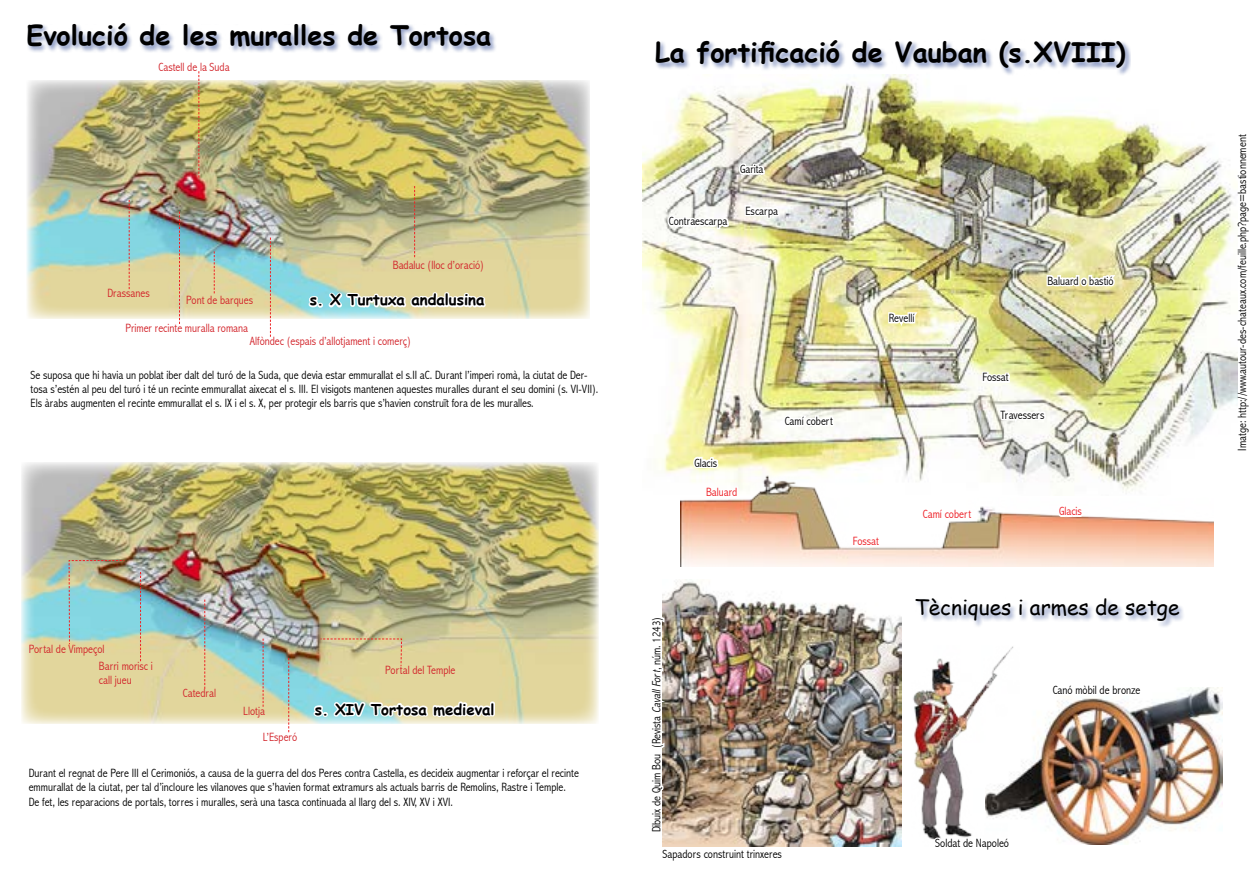
<style>
.page{position:relative;width:1259px;height:893px;background:#fff}
.page>*{position:absolute;margin:0;border:0;box-sizing:border-box;transform-origin:0 0}
.t1{font:700 27px "Comic Sans MS";color:#000}
.t2{font:21px "Comic Sans MS";color:#000}
.t3{font:700 15px "Comic Sans MS";color:#000}
.t4{font:300 condensed 12px/14.4px "Abadi";color:#000}
.t5{font:300 condensed 12px/14.4px "Abadi";color:#d2232a}
.t6{font:300 condensed 12px "Abadi";color:#ed1d24}
.s1{font-style:italic}
</style>
<div class="page">
<div style="left:27px;top:24px;width:470px;height:29px;background:#25408f;opacity:.5"></div>
<img style="left:27px;top:81px;width:562px;height:238px">
<img style="left:21px;top:462px;width:577px;height:262px">
<svg style="left:307px;top:289px;width:181px;height:21px"></svg>
<svg style="left:312px;top:693px;width:184px;height:31px"></svg>
<svg style="left:129px;top:200px;width:1px;height:89px"></svg>
<svg style="left:214px;top:251px;width:1px;height:42px"></svg>
<svg style="left:198px;top:71px;width:1px;height:107px"></svg>
<svg style="left:179px;top:212px;width:1px;height:112px"></svg>
<svg style="left:270px;top:238px;width:1px;height:99px"></svg>
<svg style="left:414px;top:186px;width:1px;height:71px"></svg>
<svg style="left:140px;top:572px;width:1px;height:89px"></svg>
<svg style="left:204px;top:600px;width:1px;height:89px"></svg>
<svg style="left:288px;top:658px;width:1px;height:74px"></svg>
<svg style="left:263px;top:639px;width:1px;height:68px"></svg>
<img style="left:68px;top:560px;width:57px;height:85px">
<svg style="left:320px;top:638px;width:82px;height:29px;background:#d7c894"></svg>
<img style="left:642px;top:75px;width:595px;height:400px">
<div style="left:655px;top:39px;width:476px;height:36px;background:#25408f;opacity:.5"></div>
<img style="left:662px;top:581px;width:239px;height:265px">
<img style="left:1044px;top:688px;width:178px;height:157px">
<svg style="left:662px;top:846px;width:123px;height:1px"></svg>
<svg style="left:1049px;top:688px;width:95px;height:13px"></svg>
<img style="left:913px;top:646px;width:131px;height:193px">
<svg style="left:1038px;top:272px;width:80px;height:20px"></svg>
<svg style="left:881px;top:310px;width:39px;height:22px"></svg>
<svg style="left:781px;top:414px;width:54px;height:18px"></svg>
<svg style="left:997px;top:407px;width:51px;height:22px"></svg>
<svg style="left:691px;top:455px;width:30px;height:16px"></svg>
<svg style="left:743px;top:203px;width:38px;height:19px"></svg>
<svg style="left:665px;top:214px;width:65px;height:18px"></svg>
<svg style="left:980px;top:370px;width:31px;height:16px"></svg>
<svg style="left:736px;top:162px;width:30px;height:18px"></svg>
<img style="left:680px;top:475px;width:533px;height:92px">
<svg style="left:1055px;top:504px;width:30px;height:16px"></svg>
<svg style="left:850px;top:534px;width:31px;height:15px"></svg>
<svg style="left:697px;top:484px;width:43px;height:19px"></svg>
<svg style="left:919px;top:506px;width:55px;height:19px"></svg>
<svg style="left:662px;top:615px;width:9px;height:220px;background:#8a7d6e"></svg>
<div style="left:915px;top:597px;width:270px;height:30px;background:#25408f;opacity:.5"></div>
<svg style="left:931px;top:824px;width:82px;height:16px"></svg>
<h1 class="t1" style="left:27px;top:15px;width:466px">Evolució de les muralles de Tortosa</h1>
<p class="t5" style="left:159px;top:60px;width:73px">Castell de la Suda</p>
<p class="t5" style="left:107px;top:286px;width:44px">Drassanes</p>
<p class="t5" style="left:186px;top:293px;width:68px">Pont de barques</p>
<p class="t5" style="left:125px;top:321px;width:124px">Primer recinte muralla romana</p>
<p class="t5" style="left:393px;top:258px;width:93px">Badaluc (lloc d’oració)</p>
<p class="t3" style="left:310px;top:289px;width:176px">s. X Turtuxa andalusina</p>
<p class="t5" style="left:250px;top:334px;width:162px">Alfòndec (espais d’allotjament i comerç)</p>
<p class="t4" style="left:30px;top:367px;width:569px">Se suposa que hi havia un poblat iber dalt del turó de la Suda, que devia estar emmurallat el s.II aC. Durant l’imperi romà, la ciutat de Der&shy;tosa s’estén al peu del turó i té un recinte emmurallat aixecat el s. III. El visigots mantenen aquestes muralles durant el seu domini (s. VI-VII).<br>Els àrabs augmenten el recinte emmurallat el s. IX i el s. X, per protegir els barris que s’havien construït fora de les muralles.</p>
<p class="t5" style="left:29px;top:641px;width:77px">Portal de Vimpeçol</p>
<p class="t5" style="left:99px;top:658px;width:55px">Barri morisc i call jueu</p>
<p class="t5" style="left:183px;top:686px;width:35px">Catedral</p>
<p class="t5" style="left:243px;top:704px;width:23px">Llotja</p>
<p class="t5" style="left:263px;top:729px;width:36px">L’Esperó</p>
<p class="t5" style="left:385px;top:663px;width:72px">Portal del Temple</p>
<p class="t3" style="left:315px;top:698px;width:181px">s. XIV Tortosa medieval</p>
<p class="t4" style="left:29px;top:766px;width:552px">Durant el regnat de Pere III el Cerimoniós, a causa de la guerra del dos Peres contra Castella, es decideix augmentar i reforçar el recinte emmurallat de la ciutat, per tal d’incloure les vilanoves que s’havien format extramurs als actuals barris de Remolins, Rastre i Temple.<br>De fet, les reparacions de portals, torres i muralles, serà una tasca continuada al llarg del s. XIV, XV i XVI.</p>
<h1 class="t1" style="left:655px;top:32px;width:472px">La fortificació de Vauban (s.XVIII)</h1>
<p class="t4" style="left:740px;top:162px;width:25px">Garita</p>
<p class="t4" style="left:669px;top:214px;width:60px">Contraescarpa</p>
<p class="t4" style="left:745px;top:203px;width:34px">Escarpa</p>
<p class="t4" style="left:694px;top:455px;width:24px">Glacis</p>
<p class="t4" style="left:784px;top:414px;width:50px">Camí cobert</p>
<p class="t6" style="left:706px;top:485px;width:33px">Baluard</p>
<p class="t4" style="left:889px;top:311px;width:27px">Revellí</p>
<p class="t4" style="left:982px;top:370px;width:28px">Fossat</p>
<p class="t4" style="left:1047px;top:273px;width:68px">Baluard o bastió</p>
<p class="t4" style="left:1000px;top:407px;width:45px">Travessers</p>
<p class="t6" style="left:853px;top:534px;width:28px">Fossat</p>
<p class="t6" style="left:923px;top:507px;width:50px">Camí cobert</p>
<p class="t6" style="left:1059px;top:504px;width:24px">Glacis</p>
<p class="t4" style="left:649px;top:832px;width:217px;rotate:-90deg">Dibuix de Quim Bou (Revista <span class="s1">CavallFort</span>, núm. 1243)</p>
<p class="t4" style="left:662px;top:846px;width:121px">Sapadors construint trinxeres</p>
<h2 class="t2" style="left:914px;top:592px;width:267px">Tècniques i armes de setge</h2>
<p class="t4" style="left:1052px;top:683px;width:89px">Canó mòbil de bronze</p>
<p class="t4" style="left:935px;top:836px;width:75px">Soldat de Napoleó</p>
<p class="t4" style="left:1234px;top:451px;width:318px;rotate:-90deg">Imatge: http://www.autour-des-chateaux.com/feuille.php?page=bastionnement</p>
</div>
